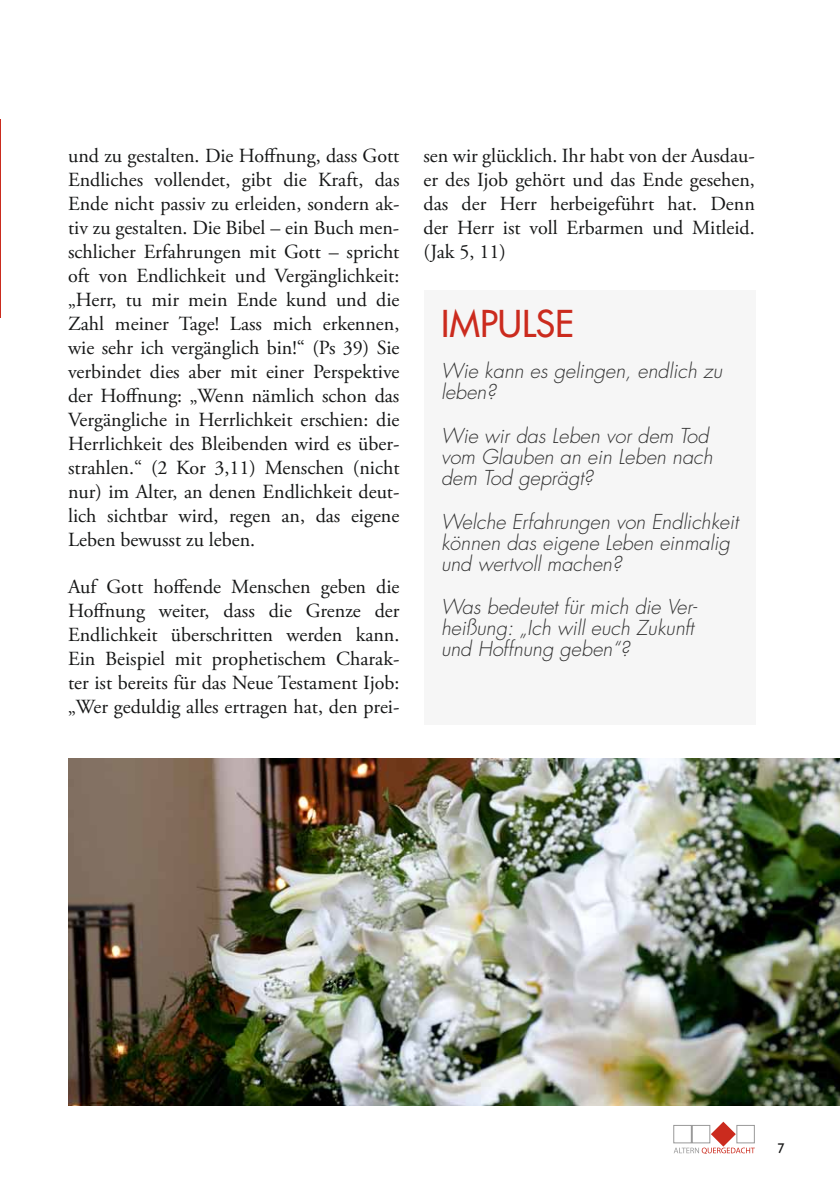
<style>
.page{position:relative;width:840px;height:1191px;background:#fff}
.page>*{position:absolute;margin:0;border:0;box-sizing:border-box;transform-origin:0 0}
.t1{font:500 36px "Futura Std";color:#cb2b1e}
.t2{font:20px/24px "Adobe Garamond Pro";color:#151616;text-align:justify}
.t3{font:italic 300 20px/21px "Futura";color:#323232}
.t4{font:14px "Gill Sans";color:#151616}
</style>
<div class="page">
<svg style="left:673px;top:1121px;width:81px;height:33px"></svg>
<hr style="left:0;top:119px;width:1px;height:198px;background:#cb2b1e">
<div style="left:424px;top:290px;width:331px;height:434px;background:#f6f6f6"></div>
<img style="left:68px;top:758px;width:771px;height:348px">
<p class="t2" style="left:68px;top:144px;width:333px">und zu gestalten. Die Hoffnung, dass Gott Endliches vollendet, gibt die Kraft, das Ende nicht passiv zu erleiden, sondern ak&shy;tiv zu gestalten. Die Bibel – ein Buch men&shy;schlicher Erfahrungen mit Gott – spricht oft von Endlichkeit und Vergänglichkeit: „Herr, tu mir mein Ende kund und die Zahl meiner Tage! Lass mich erkennen, wie sehr ich vergänglich bin!“ (Ps 39) Sie verbindet dies aber mit einer Perspektive der Hoffnung: „Wenn nämlich schon das Vergängliche in Herrlichkeit erschien: die Herrlichkeit des Bleibenden wird es über&shy;strahlen.“ (2 Kor 3,11) Menschen (nicht nur) im Alter, an denen Endlichkeit deut&shy;lich sichtbar wird, regen an, das eigene Leben bewusst zu leben.</p>
<p class="t2" style="left:68px;top:575px;width:333px">Auf Gott hoffende Menschen geben die Hoffnung weiter, dass die Grenze der Endlichkeit überschritten werden kann.<br>Ein Beispiel mit prophetischem Charak&shy;ter ist bereits für das Neue Testament Ijob: „Wer geduldig alles ertragen hat, den prei-</p>
<p class="t2" style="left:423px;top:144px;width:332px">sen wir glücklich. Ihr habt von der Ausdau&shy;er des Ijob gehört und das Ende gesehen, das der Herr herbeigeführt hat. Denn der Herr ist voll Erbarmen und Mitleid. (Jak 5, 11)</p>
<h1 class="t1" style="left:441px;top:301px;width:76px">IMPULSE</h1>
<p class="t3" style="left:441px;top:361px;width:282px">Wie kann es gelingen, endlich zu leben?</p>
<p class="t3" style="left:441px;top:425px;width:273px">Wie wir das Leben vor dem Tod vom Glauben an ein Leben nach dem Tod geprägt?</p>
<p class="t3" style="left:441px;top:511px;width:298px">Welche Erfahrungen von Endlichkeit können das eigene Leben einmalig und wertvoll machen?</p>
<p class="t3" style="left:441px;top:597px;width:257px">Was bedeutet für mich die Ver&shy;heißung: „Ich will euch Zukunft und Hoffnung geben“?</p>
<p class="t4" style="left:777px;top:1139px;width:8px">7</p>
</div>
